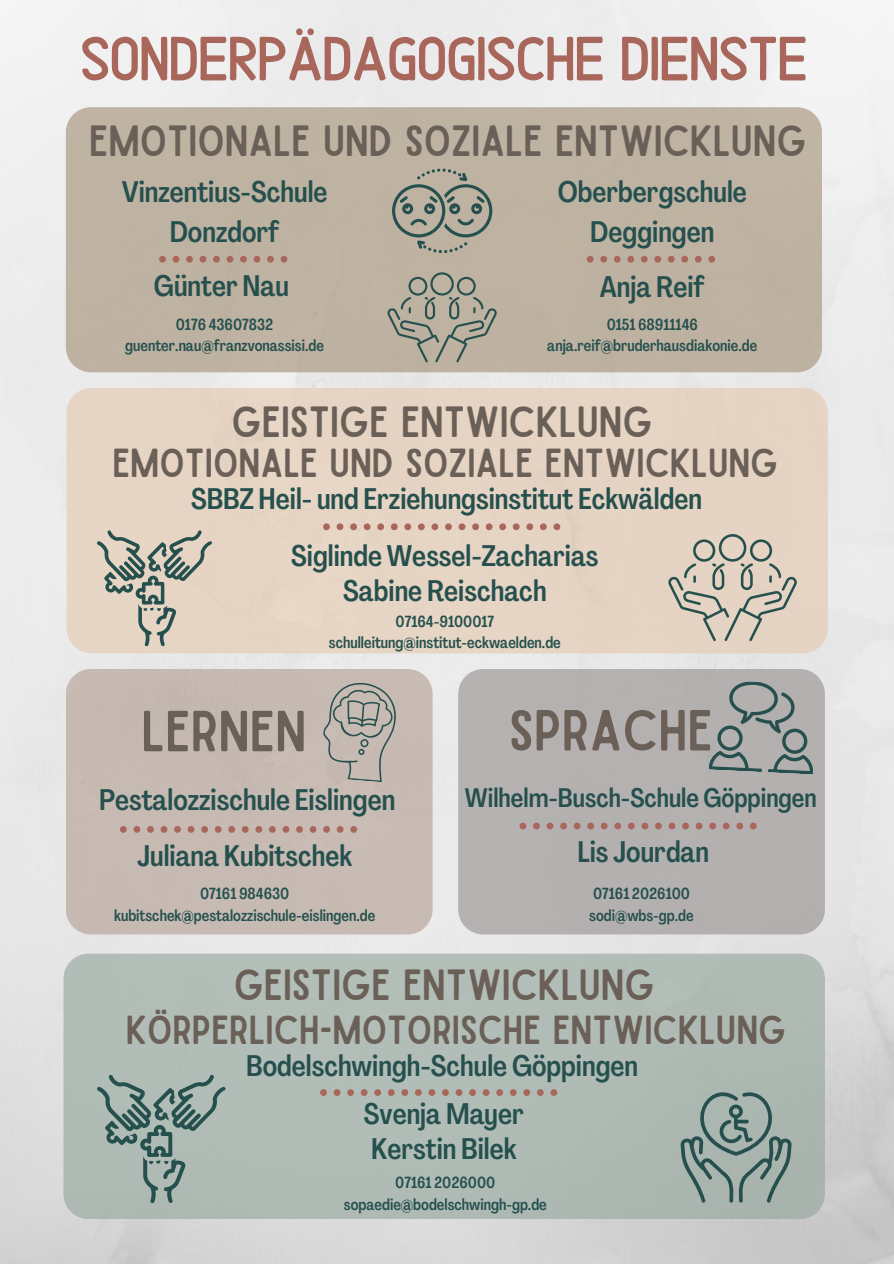
<style>
.page{position:relative;width:894px;height:1264px;background:#fff}
.page>*{position:absolute;margin:0;border:0;box-sizing:border-box;transform-origin:0 0}
.t1{font:62.4px "Alaska";color:#a8675a}
.t2{font:55.2px "Sailors";color:#6b6058}
.t3{font:41.7px "Sailors";color:#6b6058}
.t4{font:38.7px "Sailors";color:#6b6058}
.t5{font:500 29.4px/40.5px "Agrandir Tight";color:#25504e;text-align:center}
.t6{font:500 26.4px "Agrandir Tight";color:#25504e}
.t7{font:500 15.9px/21.5px "Agrandir Tight";color:#25504e;text-align:center}
</style>
<div class="page">
<img style="left:0;top:0;width:893px;height:1263px">
<div style="left:66px;top:107px;width:755px;height:265px;background:#beb2a1;border-radius:25px"></div>
<div style="left:66px;top:669px;width:366px;height:265px;background:#c6bab3;border-radius:25px"></div>
<svg style="left:159px;top:256px;width:128px;height:6px"></svg>
<div style="left:63px;top:953px;width:761px;height:266px;background:#b0bcb6;border-radius:25px"></div>
<div style="left:458px;top:669px;width:366px;height:265px;background:#b4b1b1;border-radius:25px"></div>
<svg style="left:587px;top:256px;width:128px;height:6px"></svg>
<svg style="left:320px;top:1089px;width:237px;height:6px"></svg>
<div style="left:66px;top:388px;width:761px;height:265px;background:#e6d4c4;border-radius:25px"></div>
<svg style="left:323px;top:523px;width:237px;height:7px"></svg>
<svg style="left:387px;top:272px;width:109px;height:90px"></svg>
<svg style="left:392px;top:169px;width:100px;height:84px"></svg>
<svg style="left:323px;top:683px;width:73px;height:99px"></svg>
<svg style="left:709px;top:681px;width:104px;height:93px"></svg>
<svg style="left:97px;top:1075px;width:129px;height:127px"></svg>
<svg style="left:680px;top:1092px;width:112px;height:110px"></svg>
<svg style="left:97px;top:530px;width:115px;height:116px"></svg>
<svg style="left:668px;top:534px;width:128px;height:107px"></svg>
<svg style="left:120px;top:826px;width:237px;height:6px"></svg>
<svg style="left:519px;top:822px;width:237px;height:7px"></svg>
<h1 class="t1" style="left:80px;top:11px;width:728px">SONDERPÄDAGOGISCHE DIENSTE</h1>
<h3 class="t3" style="left:89px;top:126px;width:718px">EMOTIONALE UND SOZIALE ENTWICKLUNG</h3>
<h3 class="t5" style="left:122px;top:174px;width:207px">Vinzentius-Schule<br>Donzdorf</h3>
<h3 class="t5" style="left:557px;top:174px;width:190px">Oberbergschule<br>Deggingen</h3>
<h3 class="t5" style="left:154px;top:269px;width:136px">Günter Nau</h3>
<h3 class="t5" style="left:599px;top:269px;width:106px">Anja Reif</h3>
<p class="t7" style="left:125px;top:315px;width:200px">0176 43607832 guenter.nau@franzvonassisi.de</p>
<p class="t7" style="left:547px;top:315px;width:211px">0151 68911146 anja.reif@bruderhausdiakonie.de</p>
<h3 class="t3" style="left:231px;top:407px;width:422px">GEISTIGE ENTWICKLUNG</h3>
<h3 class="t4" style="left:112px;top:449px;width:667px">EMOTIONALE UND SOZIALE ENTWICKLUNG</h3>
<h3 class="t5" style="left:191px;top:482px;width:512px">SBBZ Heil- und Erziehungsinstitut Eckwälden</h3>
<h3 class="t5" style="left:291px;top:541px;width:309px;line-height:35px">Siglinde Wessel-Zacharias<br>Sabine Reischach</h3>
<p class="t7" style="left:329px;top:612px;width:233px">07164-9100017 schulleitung@institut-eckwaelden.de</p>
<h2 class="t2" style="left:141px;top:710px;width:167px">LERNEN</h2>
<h3 class="t5" style="left:99px;top:774px;width:297px;line-height:56.6px">Pestalozzischule Eislingen<br>Juliana Kubitschek</h3>
<p class="t7" style="left:114px;top:884px;width:263px">07161 984630 kubitschek@pestalozzischule-eislingen.de</p>
<h2 class="t2" style="left:508px;top:710px;width:205px">SPRACHE</h2>
<h3 class="t6" style="left:465px;top:787px;width:353px">Wilhelm-Busch-Schule Göppingen</h3>
<h3 class="t5" style="left:577px;top:834px;width:133px">Lis Jourdan</h3>
<p class="t7" style="left:589px;top:884px;width:106px;text-align:left">07161 2026100 sodi@wbs-gp.de</p>
<h3 class="t3" style="left:234px;top:969px;width:422px">GEISTIGE ENTWICKLUNG</h3>
<h3 class="t4" style="left:126px;top:1016px;width:661px">KÖRPERLICH-MOTORISCHE ENTWICKLUNG</h3>
<h3 class="t5" style="left:246px;top:1048px;width:393px">Bodelschwingh-Schule Göppingen</h3>
<h3 class="t5" style="left:364px;top:1099px;width:161px;line-height:35px;text-align:left">Svenja Mayer<br>Kerstin Bilek</h3>
<p class="t7" style="left:344px;top:1173px;width:204px">07161 2026000 sopaedie@bodelschwingh-gp.de</p>
</div>
